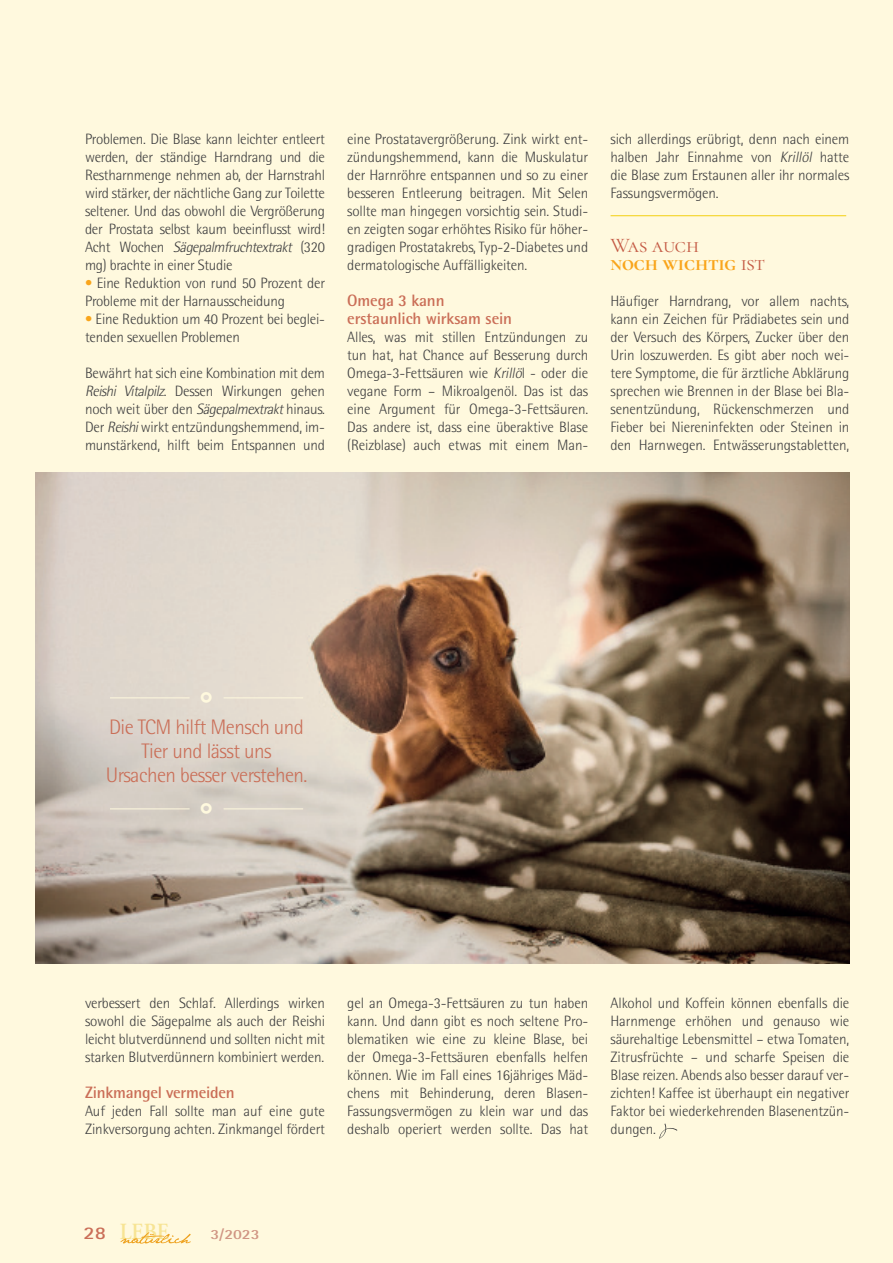
<style>
.page{position:relative;width:893px;height:1263px;background:#fff9de}
.page>*{position:absolute;margin:0;border:0;box-sizing:border-box;transform-origin:0 0}
.fließtext{font:700 46.5px "Rotis Sans Serif Std";color:#fff9de}
.t1{font:600 23.1px "Adobe Garamond Pro";color:#f7e494;scale:.91 1}
.fließtext-2{font:300 21px "Rotis Semi Sans Std";letter-spacing:-.025em;color:#ca6e57}
.fließtext-3{font:700 21px "Cormorant Garamond";letter-spacing:-.01em;color:#f9a51b}
.fließtext-4{font:21px "Cormorant Garamond";letter-spacing:-.01em;color:#c45a44}
.fließtext-5{font:700 16.5px "Rotis Semi Sans Std";letter-spacing:-.01em;color:#ca6e57}
.fließtext-6{font:300 15px/18px "Rotis Semi Sans Std";letter-spacing:-.01em;color:#3e3e3f;text-align:justify}
.t2{font:700 14.1px "Rotis Semi Sans Std";color:#d09583;scale:1.18 1}
.s1{font-style:italic}
.s2{color:#f9a51b}
.s3{font-weight:400;color:#c45a44}
.s4{font-family:"Rotis Sans Serif Std";font-weight:700;font-size:17.85px;color:#ca6e57}
</style>
<div class="page">
<hr style="left:611px;top:215px;width:235px;height:1px;background:#f3cf10">
<svg style="left:659px;top:1123px;width:18px;height:16px"></svg>
<svg style="left:120px;top:1232px;width:71px;height:12px"></svg>
<img style="left:35px;top:473px;width:814px;height:490px">
<hr style="left:110px;top:697px;width:80px;height:1px;background:#fff9de">
<hr style="left:224px;top:697px;width:79px;height:1px;background:#fff9de">
<hr style="left:110px;top:808px;width:80px;height:1px;background:#fff9de">
<hr style="left:224px;top:808px;width:79px;height:1px;background:#fff9de">
<p class="fließtext-6" style="left:85px;top:130px;width:242px">Problemen. Die Blase kann leichter entleert werden, der ständige Harndrang und die Restharnmenge nehmen ab, der Harnstrahl wird stärker, der nächtliche Gang zur Toilette seltener. Und das obwohl die Vergrößerung der Prostata selbst kaum beeinflusst wird!<br>A c h t W o c h e n <span class="s1">Sägepalmfruchtextrakt</span> ( 3 2 0 mg) brachte in einer Studie</p>
<p class="fließtext-6" style="left:85px;top:274px;width:242px"><span class="s2">•</span> Eine Reduktion von rund 50 Prozent der<br>Probleme mit der Harnausscheidung</p>
<p class="fließtext-6" style="left:85px;top:310px;width:242px"><span class="s2">•</span> Eine Reduktion um 40 Prozent bei beglei&shy;tenden sexuellen Problemen</p>
<p class="fließtext-6" style="left:85px;top:364px;width:242px">Bewährt hat sich eine Kombination mit dem <span class="s1">Reishi Vitalpilz</span>. Dessen Wirkungen gehen noch weit über den <span class="s1">Sägepalmextrakt</span>hinaus.<br>Der <span class="s1">Reishi</span>wirkt entzündungshemmend, im&shy;munstärkend, hilft beim Entspannen und</p>
<p class="fließtext-6" style="left:347px;top:130px;width:242px">eine Prostatavergrößerung. Zink wirkt ent&shy;zündungshemmend, kann die Muskulatur der Harnröhre entspannen und so zu einer besseren Entleerung beitragen. Mit Selen sollte man hingegen vorsichtig sein. Studi&shy;en zeigten sogar erhöhtes Risiko für höher&shy;gradigen Prostatakrebs, Typ-2-Diabetes und dermatologische Auffälligkeiten.</p>
<p class="fließtext-5" style="left:347px;top:290px;width:99px">Omega 3 kann</p>
<p class="fließtext-5" style="left:347px;top:308px;width:166px">erstaunlich wirksam sein</p>
<p class="fließtext-6" style="left:347px;top:328px;width:242px">Alles, was mit stillen Entzündungen zu tun hat, hat Chance auf Besserung durch Omega-3-Fettsäuren wie <span class="s1">Krillö</span>l - oder die vegane Form – Mikroalgenöl. Das ist das eine Argument für Omega-3-Fettsäuren.<br>Das andere ist, dass eine überaktive Blase (Reizblase) auch etwas mit einem Man-</p>
<p class="fließtext-6" style="left:611px;top:130px;width:240px">sich allerdings erübrigt, denn nach einem halben Jahr Einnahme von <span class="s1">Krillöl</span> hatte die Blase zum Erstaunen aller ihr normales Fassungsvermögen.</p>
<p class="fließtext-4" style="left:611px;top:233px;width:90px">Was auch</p>
<p class="fließtext-3" style="left:611px;top:250px;width:156px">noch wichtig <span class="s3">ist</span></p>
<p class="fließtext-6" style="left:611px;top:292px;width:240px">Häufiger Harndrang, vor allem nachts, kann ein Zeichen für Prädiabetes sein und der Versuch des Körpers, Zucker über den Urin loszuwerden. Es gibt aber noch wei&shy;tere Symptome, die für ärztliche Abklärung sprechen wie Brennen in der Blase bei Bla&shy;senentzündung, Rückenschmerzen und Fieber bei Niereninfekten oder Steinen in den Harnwegen. Entwässerungstabletten,</p>
<p class="fließtext" style="left:198px;top:677px;width:18px">°</p>
<p class="fließtext-2" style="left:109px;top:715px;width:196px">Die TCM hilft Mensch und</p>
<p class="fließtext-2" style="left:142px;top:739px;width:131px">Tier und lässt uns</p>
<p class="fließtext-2" style="left:106px;top:763px;width:203px">Ursachen besser verstehen.</p>
<p class="fließtext" style="left:198px;top:788px;width:18px">°</p>
<p class="fließtext-6" style="left:85px;top:994px;width:242px">verbessert den Schlaf. Allerdings wirken sowohl die Sägepalme als auch der Reishi leicht blutverdünnend und sollten nicht mit starken Blutverdünnern kombiniert werden.</p>
<p class="fließtext-5" style="left:85px;top:1082px;width:151px">Zinkmangel vermeiden</p>
<p class="fließtext-6" style="left:85px;top:1102px;width:242px">Auf jeden Fall sollte man auf eine gute<br>Zinkversorgung achten. Zinkmangel fördert</p>
<p class="fließtext-6" style="left:347px;top:994px;width:242px">gel an Omega-3-Fettsäuren zu tun haben kann. Und dann gibt es noch seltene Pro&shy;blematiken wie eine zu kleine Blase, bei der Omega-3-Fettsäuren ebenfalls helfen können. Wie im Fall eines 16jähriges Mäd&shy;chens mit Behinderung, deren Blasen-Fassungsvermögen zu klein war und das deshalb operiert werden sollte. Das hat</p>
<p class="fließtext-6" style="left:611px;top:994px;width:240px">Alkohol und Koffein können ebenfalls die Harnmenge erhöhen und genauso wie säurehaltige Lebensmittel – etwa Tomaten, Zitrusfrüchte – und scharfe Speisen die Blase reizen. Abends also besser darauf ver&shy;zichten! Kaffee ist überhaupt ein negativer Faktor bei wiederkehrenden Blasenentzün&shy;dungen.</p>
<p class="t1" style="left:83px;top:1218px;width:96px"><span class="s4">28</span> LEBE</p>
<p class="t2" style="left:210px;top:1225px;width:43px">3/2023</p>
</div>
